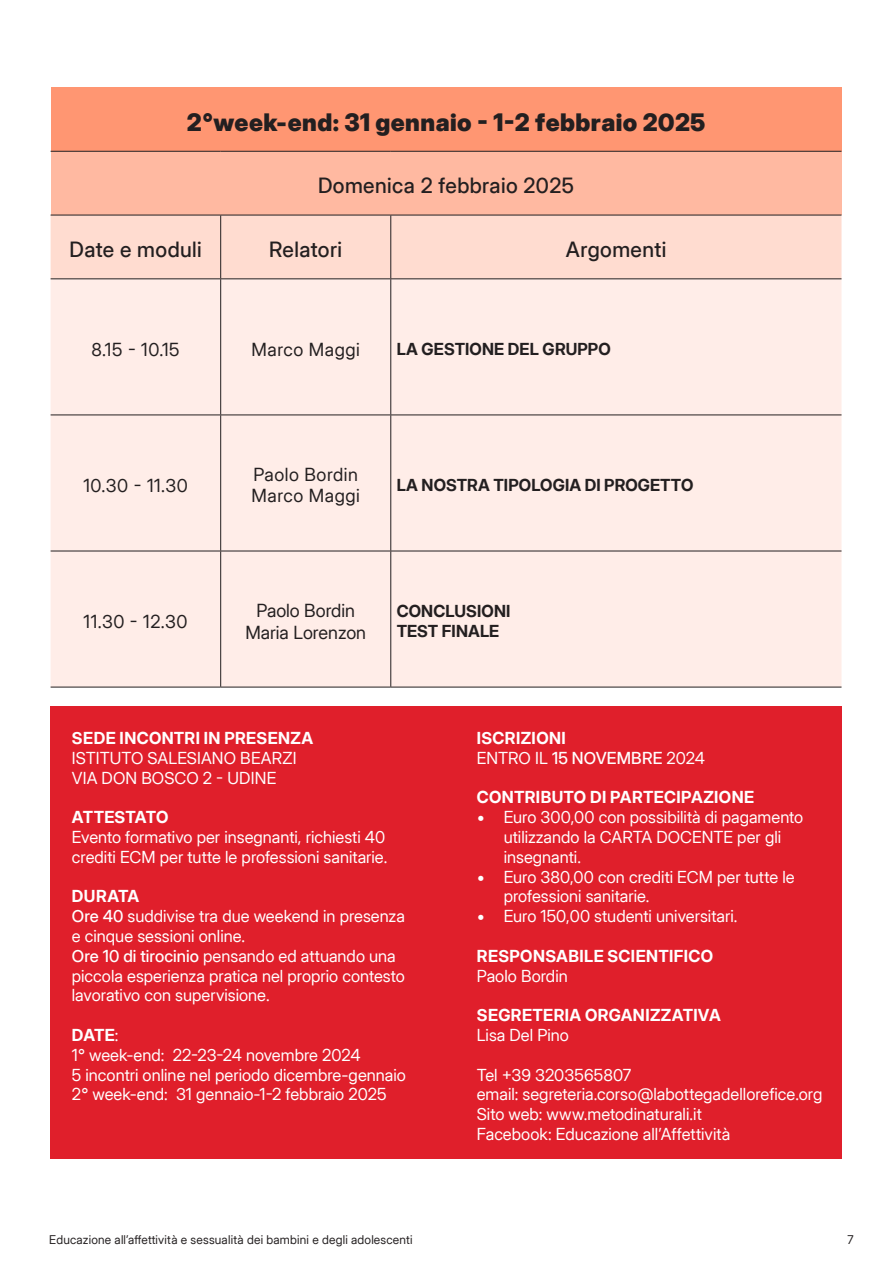
<style>
.page{position:relative;width:893px;height:1263px;background:#fff}
.page>*{position:absolute;margin:0;border:0;box-sizing:border-box;transform-origin:0 0}
.t1{font:900 24px "Inter Display";letter-spacing:.02em;color:#231f20}
.t2{font:500 21px "Inter Display";letter-spacing:.02em;color:#231f20}
.t3{font:18px/21.6px "Inter Display";letter-spacing:.03em;color:#231f20}
.t4{font:18px/21.6px "Inter Display";color:#231f20;text-align:center}
.t5{font:16.5px/19.8px "Inter Display";color:#fff}
.t6{font:700 16.5px "Inter Display";letter-spacing:.02em;color:#fff}
.t7{font:700 16.5px/19.8px "Inter Display";letter-spacing:.005em;color:#231f20}
.t8{font:12px "Inter Display";letter-spacing:.015em;color:#231f20}
.s1{font-weight:700}
.s2{font-weight:500}
</style>
<div class="page">
<div style="left:51px;top:87px;width:790px;height:64px;background:#ff9672"></div>
<div style="left:51px;top:151px;width:790px;height:64px;background:#ffb9a1"></div>
<div style="left:51px;top:216px;width:790px;height:62px;background:#ffdcd0"></div>
<div style="left:51px;top:279px;width:790px;height:408px;background:#ffede8"></div>
<hr style="left:51px;top:151px;width:170px;height:1px;background:#231f20">
<hr style="left:221px;top:151px;width:170px;height:1px;background:#231f20">
<hr style="left:391px;top:151px;width:450px;height:1px;background:#231f20">
<hr style="left:51px;top:215px;width:170px;height:1px;background:#231f20">
<hr style="left:221px;top:215px;width:170px;height:1px;background:#231f20">
<hr style="left:220px;top:215px;width:1px;height:63px;background:#231f20">
<hr style="left:391px;top:215px;width:450px;height:1px;background:#231f20">
<hr style="left:390px;top:215px;width:1px;height:63px;background:#231f20">
<hr style="left:51px;top:278px;width:170px;height:1px;background:#231f20">
<hr style="left:221px;top:278px;width:170px;height:1px;background:#231f20">
<hr style="left:220px;top:279px;width:1px;height:136px;background:#231f20">
<hr style="left:391px;top:278px;width:450px;height:1px;background:#231f20">
<hr style="left:390px;top:279px;width:1px;height:136px;background:#231f20">
<hr style="left:51px;top:415px;width:170px;height:1px;background:#231f20">
<hr style="left:221px;top:415px;width:170px;height:1px;background:#231f20">
<hr style="left:220px;top:415px;width:1px;height:136px;background:#231f20">
<hr style="left:391px;top:415px;width:450px;height:1px;background:#231f20">
<hr style="left:390px;top:415px;width:1px;height:136px;background:#231f20">
<hr style="left:51px;top:551px;width:170px;height:1px;background:#231f20">
<hr style="left:221px;top:551px;width:170px;height:1px;background:#231f20">
<hr style="left:220px;top:551px;width:1px;height:136px;background:#231f20">
<hr style="left:391px;top:551px;width:450px;height:1px;background:#231f20">
<hr style="left:390px;top:551px;width:1px;height:136px;background:#231f20">
<hr style="left:51px;top:687px;width:170px;height:1px;background:#231f20">
<hr style="left:221px;top:687px;width:170px;height:1px;background:#231f20">
<hr style="left:391px;top:687px;width:450px;height:1px;background:#231f20">
<div style="left:51px;top:707px;width:791px;height:452px;background:#e01f2b"></div>
<h1 class="t1" style="left:187px;top:104px;width:520px">2°week-end: 31 gennaio - 1-2 febbraio 2025</h1>
<p class="t2" style="left:318px;top:170px;width:257px">Domenica 2 febbraio 2025</p>
<p class="t2" style="left:69px;top:234px;width:134px">Date e moduli</p>
<p class="t2" style="left:269px;top:234px;width:74px">Relatori</p>
<p class="t2" style="left:566px;top:234px;width:102px">Argomenti</p>
<p class="t3" style="left:92px;top:338px;width:90px">8.15 - 10.15</p>
<p class="t3" style="left:252px;top:338px;width:110px">Marco Maggi</p>
<p class="t7" style="left:397px;top:338px;width:216px">LA GESTIONE DEL GRUPPO</p>
<p class="t3" style="left:83px;top:474px;width:106px">10.30 - 11.30</p>
<p class="t3" style="left:252px;top:463px;width:110px">Paolo Bordin<br>Marco Maggi</p>
<p class="t7" style="left:397px;top:474px;width:298px">LA NOSTRA TIPOLOGIA DI PROGETTO</p>
<p class="t3" style="left:84px;top:610px;width:106px">11.30 - 12.30</p>
<p class="t4" style="left:245px;top:599px;width:122px">Paolo Bordin<br>Maria Lorenzon</p>
<p class="t7" style="left:397px;top:601px;width:115px">CONCLUSIONI<br>TEST FINALE</p>
<p class="t6" style="left:72px;top:725px;width:243px">SEDE INCONTRI IN PRESENZA</p>
<p class="t5" style="left:72px;top:747px;width:226px">ISTITUTO SALESIANO BEARZI<br>VIA DON BOSCO 2 - UDINE</p>
<p class="t6" style="left:72px;top:805px;width:98px">ATTESTATO</p>
<p class="t5" style="left:72px;top:827px;width:317px">Evento formativo per insegnanti, richiesti 40 crediti ECM per tutte le professioni sanitarie.</p>
<p class="t5" style="left:72px;top:886px;width:335px"><span class="s1">DURATA<br></span><span class="s2">Ore 40</span> suddivise tra due weekend in presenza e cinque sessioni online.<br><span class="s2">Ore 10 di tirocinio</span> pensando ed attuando una piccola esperienza pratica nel proprio contesto lavorativo con supervisione.</p>
<p class="t5" style="left:72px;top:1025px;width:336px"><span class="s1">DATE</span>:<br>1° week-end: 22-23-24 novembre 2024<br>5 incontri online nel periodo dicembre-gennaio 2° week-end: 31 gennaio-1-2 febbraio 2025</p>
<p class="t5" style="left:477px;top:728px;width:230px"><span class="s1">ISCRIZIONI<br></span>ENTRO IL <span class="s2">15 NOVEMBRE</span> 2024</p>
<p class="t6" style="left:477px;top:785px;width:279px">CONTRIBUTO DI PARTECIPAZIONE</p>
<p class="t5" style="left:504px;top:807px;width:301px;text-indent:-27px">• Euro 300,00 con possibilità di pagamento utilizzando la CARTA DOCENTE per gli insegnanti.</p>
<p class="t5" style="left:504px;top:866px;width:292px;text-indent:-27px">• Euro 380,00 con crediti ECM per tutte le professioni sanitarie.</p>
<p class="t5" style="left:477px;top:906px;width:262px">• Euro 150,00 studenti universitari.</p>
<p class="t6" style="left:477px;top:943px;width:238px">RESPONSABILE SCIENTIFICO</p>
<p class="t5" style="left:477px;top:965px;width:93px">Paolo Bordin</p>
<p class="t6" style="left:477px;top:1003px;width:245px">SEGRETERIA ORGANIZZATIVA</p>
<p class="t5" style="left:477px;top:1025px;width:94px">Lisa Del Pino</p>
<p class="t5" style="left:477px;top:1064px;width:347px">Tel +39 3203565807<br>email: segreteria.corso@labottegadellorefice.org Sito web: www.metodinaturali.it<br>Facebook: Educazione all’Affettività</p>
<p class="t8" style="left:49px;top:1230px;width:365px">Educazione all’affettività e sessualità dei bambini e degli adolescenti</p>
<p class="t8" style="left:847px;top:1230px;width:8px">7</p>
</div>
